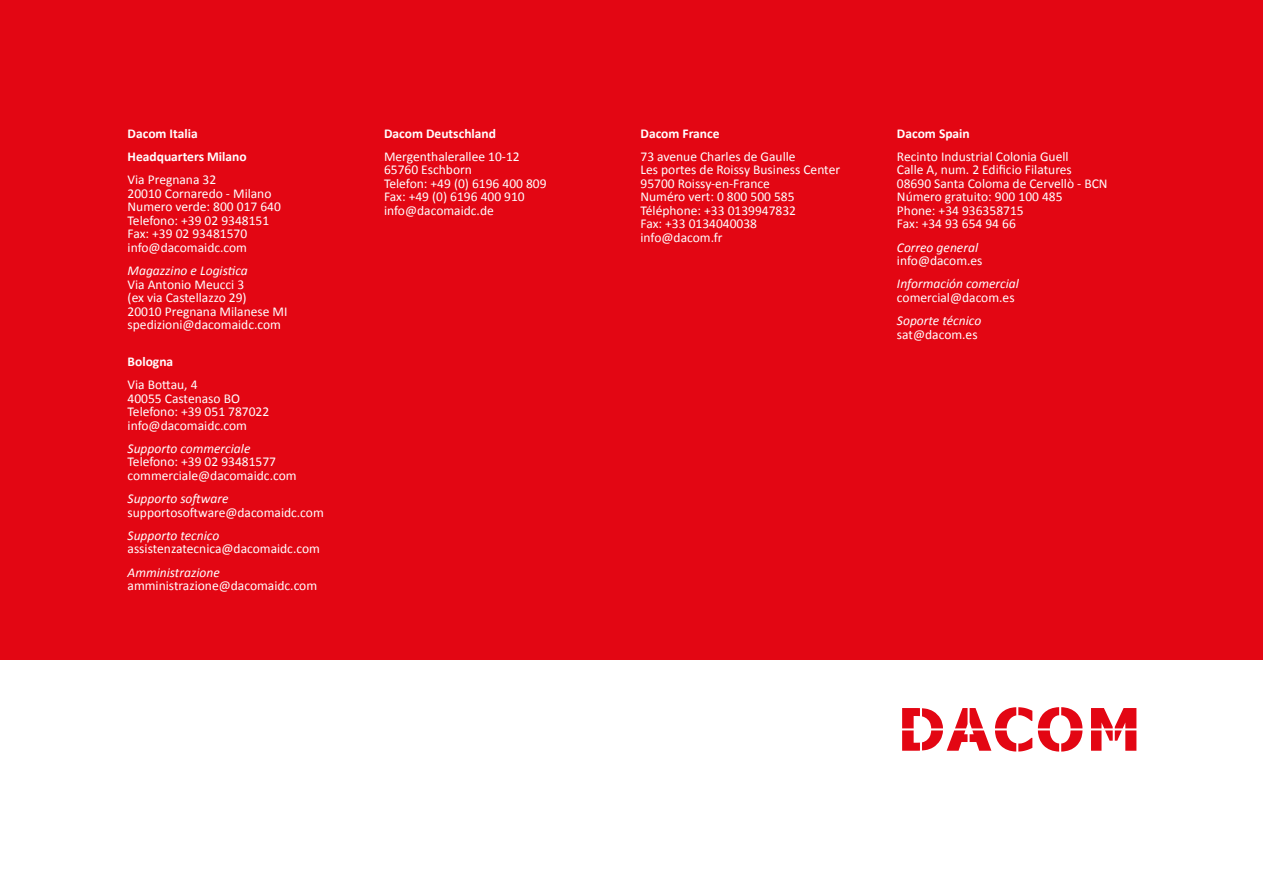
<style>
.page{position:relative;width:1263px;height:893px;background:#fff}
.page>*{position:absolute;margin:0;border:0;box-sizing:border-box;transform-origin:0 0}
.t1{font:13.5px/13.5px "Calibri";color:#fff}
.t2{font:italic 13.5px "Calibri";color:#fff}
.t3{font:700 13.5px/23.2px "Calibri";color:#fff}
</style>
<div class="page">
<div style="left:0;top:0;width:1263px;height:659px;background:#e30613"></div>
<svg style="left:902px;top:707px;width:234px;height:45px"></svg>
<p class="t3" style="left:128px;top:121px;width:121px">Dacom Italia<br>Headquarters Milano</p>
<p class="t1" style="left:128px;top:172px;width:155px">Via Pregnana 32<br>20010 Cornaredo - Milano<br>Numero verde: 800 017 640<br>Telefono: +39 02 9348151<br>Fax: +39 02 93481570 info@dacomaidc.com</p>
<p class="t2" style="left:128px;top:261px;width:122px">Magazzino e Logistica</p>
<p class="t1" style="left:128px;top:277px;width:162px">Via Antonio Meucci 3<br>(ex via Castellazzo 29)<br>20010 Pregnana Milanese MI spedizioni@dacomaidc.com</p>
<p class="t3" style="left:128px;top:349px;width:47px">Bologna</p>
<p class="t1" style="left:128px;top:377px;width:143px">Via Bottau, 4<br>40055 Castenaso BO<br>Telefono: +39 051 787022 info@dacomaidc.com</p>
<p class="t2" style="left:128px;top:439px;width:124px">Supporto commerciale</p>
<p class="t1" style="left:128px;top:454px;width:170px">Telefono: +39 02 93481577 commerciale@dacomaidc.com</p>
<p class="t2" style="left:128px;top:489px;width:102px">Supporto software</p>
<p class="t1" style="left:128px;top:505px;width:198px">supportosoftware@dacomaidc.com</p>
<p class="t2" style="left:128px;top:526px;width:93px">Supporto tecnico</p>
<p class="t1" style="left:128px;top:542px;width:194px">assistenzatecnica@dacomaidc.com</p>
<p class="t2" style="left:128px;top:563px;width:94px">Amministrazione</p>
<p class="t1" style="left:128px;top:578px;width:191px">amministrazione@dacomaidc.com</p>
<p class="t3" style="left:384px;top:121px;width:114px">Dacom Deutschland</p>
<p class="t1" style="left:384px;top:149px;width:164px">Mergenthalerallee 10-12<br>65760 Eschborn<br>Telefon: +49 (0) 6196 400 809<br>Fax: +49 (0) 6196 400 910 info@dacomaidc.de</p>
<p class="t3" style="left:640px;top:121px;width:81px">Dacom France</p>
<p class="t1" style="left:640px;top:149px;width:201px">73 avenue Charles de Gaulle<br>Les portes de Roissy Business Center<br>95700 Roissy-en-France<br>Numéro vert: 0 800 500 585<br>Téléphone: +33 0139947832<br>Fax: +33 0134040038 info@dacom.fr</p>
<p class="t3" style="left:897px;top:121px;width:74px">Dacom Spain</p>
<p class="t1" style="left:897px;top:149px;width:212px">Recinto Industrial Colonia Guell<br>Calle A, num. 2 Edificio Filatures<br>08690 Santa Coloma de Cervellò - BCN<br>Número gratuito: 900 100 485<br>Phone: +34 936358715<br>Fax: +34 93 654 94 66</p>
<p class="t2" style="left:897px;top:238px;width:83px">Correo general</p>
<p class="t1" style="left:897px;top:253px;width:87px">info@dacom.es</p>
<p class="t2" style="left:897px;top:275px;width:124px">Información comercial</p>
<p class="t1" style="left:897px;top:290px;width:119px">comercial@dacom.es</p>
<p class="t2" style="left:897px;top:311px;width:86px">Soporte técnico</p>
<p class="t1" style="left:897px;top:327px;width:82px">sat@dacom.es</p>
</div>
